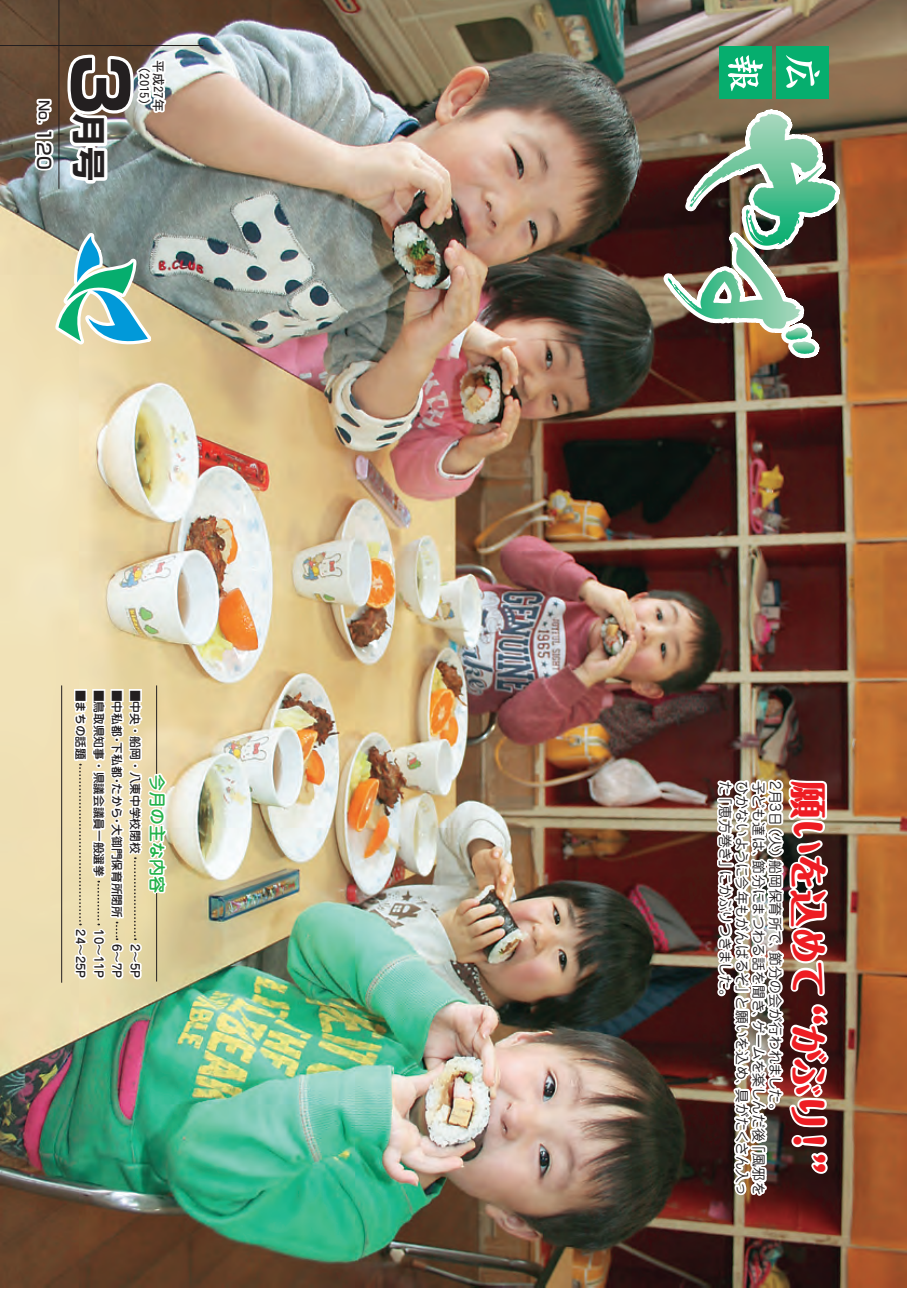
<style>
.page{position:relative;width:919px;height:1289px;background:#fff}
.page>*{position:absolute;margin:0;border:0;box-sizing:border-box;transform-origin:0 0}
.t1{font:800 37.35px "Maru Fo Pro";letter-spacing:-.045em;color:#ee1d23}
.t2{font:700 34.05px "Shin Go Pro";color:#231f20}
.t3{font:500 18px "Shin Go Pro";color:#231f20}
.t4{font:500 16.95px "Jun 34 Pro";color:#23b24b}
.t5{font:13.8px "Jun 201 Pro";letter-spacing:-.01em;color:#231f20}
.t6{font:13.8px "Jun 201 Pro";letter-spacing:-.055em;color:#231f20}
.t7{font:13.8px "Jun 201 Pro";letter-spacing:-.045em;color:#231f20}
.t8{font:500 13.8px "Shin Go Pro";color:#231f20}
.t9{font:12.75px "DFHS Gothic Std W5";color:#231f20}
.t10{font:500 11.7px "Jun 34 Pro";color:#231f20}
.s1{font-size:74.4px}
</style>
<div class="page">
<img style="left:0;top:0;width:906px;height:1287px">
<div style="left:776px;top:47px;width:52px;height:52px;background:#06ae6e"></div>
<div style="left:718px;top:47px;width:53px;height:52px;background:#06ae6e"></div>
<svg style="left:663px;top:55px;width:176px;height:303px"></svg>
<img style="left:24px;top:51px;width:146px;height:136px">
<hr style="left:0;top:45px;width:203px;height:1px;background:#231f20">
<hr style="left:59px;top:0;width:1px;height:188px;background:#231f20">
<svg style="left:55px;top:233px;width:96px;height:111px"></svg>
<hr style="left:156px;top:685px;width:1px;height:89px;background:#231f20">
<hr style="left:156px;top:893px;width:1px;height:88px;background:#231f20">
<div style="left:129px;top:689px;width:13px;height:13px;border:3px solid #fff"></div>
<div style="left:111px;top:689px;width:13px;height:13px;border:3px solid #fff"></div>
<div style="left:92px;top:689px;width:13px;height:13px;border:3px solid #fff"></div>
<div style="left:74px;top:689px;width:13px;height:13px;border:3px solid #fff"></div>
<svg style="left:70px;top:697px;width:100px;height:283px"></svg>
<hr style="left:61px;top:685px;width:1px;height:297px;background:#231f20">
<img style="left:713px;top:539px;width:147px;height:746px">
<div style="left:717px;top:987px;width:8px;height:9px;border:4px solid #fff;border-radius:50%"></div>
<div style="left:718px;top:988px;width:7px;height:7px;border:4px solid #fff;border-radius:50%"></div>
<p class="t8" style="left:55px;top:100px;width:25px;rotate:90deg">No.</p>
<h3 class="t3" style="left:59px;top:128px;width:43px;rotate:90deg">120</h3>
<h2 class="t2" style="left:116px;top:47px;width:135px;rotate:90deg"><span class="s1">３</span>月号</h2>
<p class="t9" style="left:151px;top:60px;width:53px;rotate:90deg">)2015(</p>
<p class="t9" style="left:165px;top:60px;width:53px;rotate:90deg">平成27年</p>
<p class="t10" style="left:90px;top:689px;width:72px;rotate:90deg">■まちの話題</p>
<p class="t10" style="left:108px;top:689px;width:189px;rotate:90deg">■鳥取県知事・県議会議員一般選挙</p>
<p class="t10" style="left:126px;top:689px;width:48px;rotate:90deg">■中私都</p>
<p class="t10" style="left:145px;top:689px;width:165px;rotate:90deg">■中央・船岡・八東中学校閉校</p>
<p class="t10" style="left:126px;top:733px;width:13px;rotate:90deg">・</p>
<p class="t10" style="left:126px;top:742px;width:37px;rotate:90deg">下私都</p>
<p class="t10" style="left:126px;top:774px;width:13px;rotate:90deg">・</p>
<p class="t10" style="left:126px;top:783px;width:37px;rotate:90deg">たから</p>
<p class="t10" style="left:126px;top:815px;width:13px;rotate:90deg">・</p>
<p class="t10" style="left:126px;top:824px;width:95px;rotate:90deg">大御門保育所閉所</p>
<p class="t10" style="left:90px;top:929px;width:51px;rotate:90deg">24～25P</p>
<p class="t10" style="left:108px;top:929px;width:51px;rotate:90deg">10～11P</p>
<p class="t10" style="left:126px;top:944px;width:36px;rotate:90deg">6～7P</p>
<p class="t10" style="left:145px;top:944px;width:36px;rotate:90deg">2～5P</p>
<p class="t4" style="left:171px;top:774px;width:121px;rotate:90deg">今月の主な内容</p>
<p class="t5" style="left:769px;top:781px;width:85px;rotate:90deg">子ども達は、</p>
<p class="t5" style="left:786px;top:781px;width:46px;rotate:90deg">2月3日</p>
<p class="t5" style="left:753px;top:781px;width:220px;rotate:90deg">ひかないように今年もがんばるぞ」</p>
<p class="t5" style="left:736px;top:781px;width:15px;rotate:90deg">た</p>
<p class="t5" style="left:736px;top:791px;width:84px;rotate:90deg">「恵方巻き」</p>
<p class="t5" style="left:786px;top:821px;width:44px;rotate:90deg">（火）</p>
<p class="t5" style="left:786px;top:860px;width:97px;rotate:90deg">船岡保育所で、</p>
<p class="t5" style="left:769px;top:860px;width:166px;rotate:90deg">節分にまつわる話を聞き、</p>
<p class="t6" style="left:736px;top:870px;width:134px;rotate:90deg">にかぶりつきました。</p>
<p class="t5" style="left:786px;top:951px;width:166px;rotate:90deg">節分の会が行われました。</p>
<p class="t5" style="left:753px;top:995px;width:99px;rotate:90deg">と願いを込め、</p>
<p class="t5" style="left:769px;top:1020px;width:123px;rotate:90deg">ゲームを楽しんだ後</p>
<p class="t7" style="left:753px;top:1088px;width:108px;rotate:90deg">具がたくさん入っ</p>
<p class="t5" style="left:769px;top:1138px;width:58px;rotate:90deg">「風邪を</p>
<h1 class="t1" style="left:838px;top:781px;width:217px;rotate:90deg">願いを込めて</h1>
<h1 class="t1" style="left:838px;top:986px;width:146px;rotate:90deg">“がぶり</h1>
<h1 class="t1" style="left:838px;top:1122px;width:39px;rotate:90deg">!</h1>
<h1 class="t1" style="left:838px;top:1153px;width:39px;rotate:90deg">“</h1>
</div>
